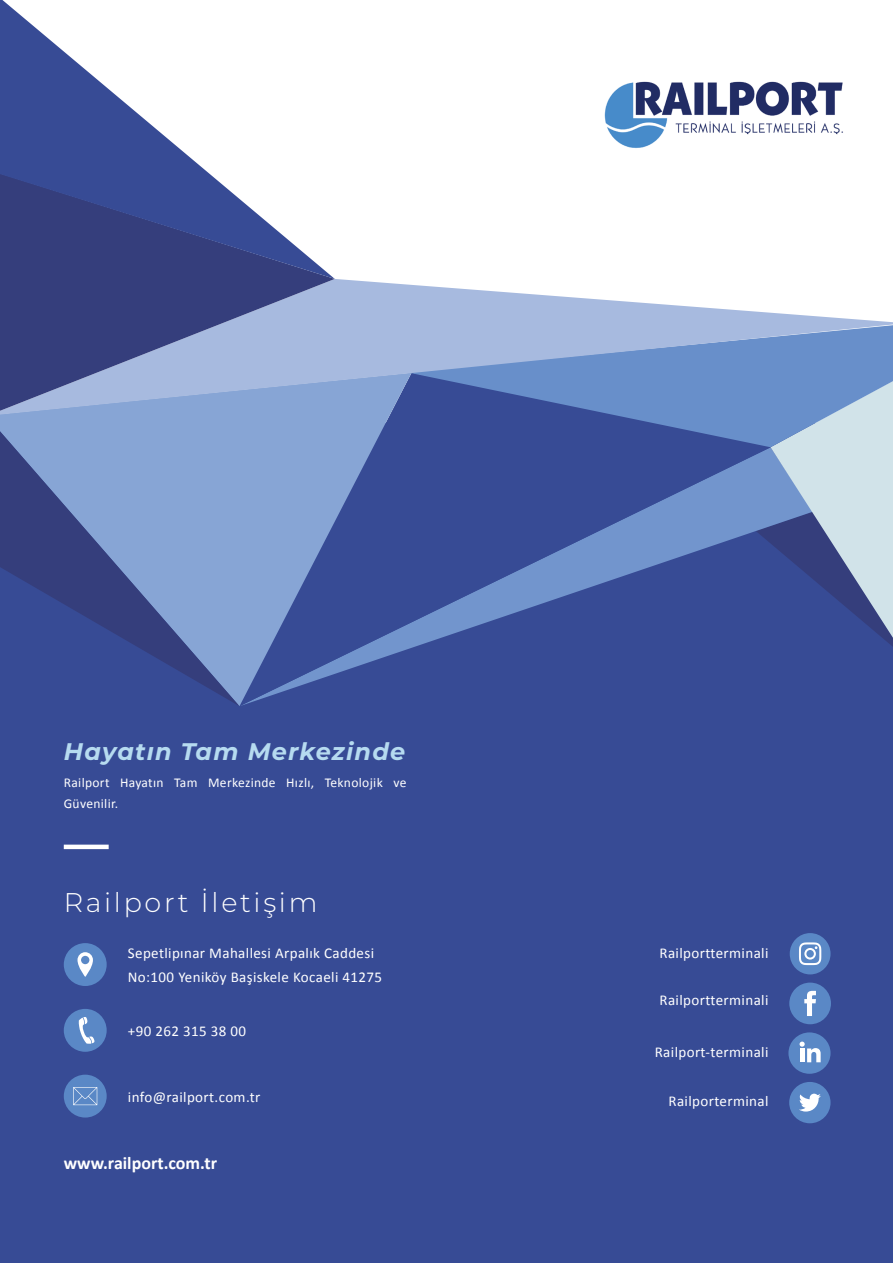
<style>
.page{position:relative;width:893px;height:1263px;background:#fff}
.page>*{position:absolute;margin:0;border:0;box-sizing:border-box;transform-origin:0 0}
.t1{font:300 27px "Montserrat";letter-spacing:.1em;color:#fff}
.t2{font:italic 700 24px "Montserrat";letter-spacing:.05em;color:#b6dbf0}
.t3{font:700 18px "Calibri";color:#fff}
.t4{font:15px "Calibri";letter-spacing:.025em;color:#fff}
.t5{font:13.5px/21px "Calibri";letter-spacing:.025em;color:#fff}
</style>
<div class="page">
<img style="left:604px;top:81px;width:239px;height:67px">
<div style="left:0;top:423px;width:893px;height:840px;background:#374b95"></div>
<svg style="left:412px;top:455px;width:344px;height:193px"></svg>
<svg style="left:0;top:415px;width:412px;height:291px"></svg>
<svg style="left:0;top:431px;width:239px;height:275px"></svg>
<svg style="left:756px;top:447px;width:137px;height:200px"></svg>
<svg style="left:406px;top:415px;width:487px;height:32px"></svg>
<svg style="left:0;top:279px;width:893px;height:136px"></svg>
<svg style="left:0;top:279px;width:335px;height:132px;background:#6a7aac"></svg>
<svg style="left:0;top:0;width:335px;height:279px"></svg>
<hr style="left:64px;top:845px;width:45px;height:4px;background:#fff">
<div style="left:64px;top:1009px;width:43px;height:43px;background:#5a88c6;border-radius:50%"></div>
<div style="left:64px;top:1075px;width:43px;height:42px;background:#5a88c6;border-radius:50%"></div>
<div style="left:64px;top:943px;width:43px;height:43px;background:#5a88c6;border-radius:50%"></div>
<svg style="left:77px;top:952px;width:16px;height:25px"></svg>
<svg style="left:79px;top:1017px;width:16px;height:27px"></svg>
<svg style="left:73px;top:1087px;width:24px;height:18px"></svg>
<div style="left:789px;top:1082px;width:41px;height:41px;background:#5a88c6;border-radius:21px"></div>
<svg style="left:799px;top:1093px;width:22px;height:18px"></svg>
<div style="left:788px;top:1032px;width:42px;height:42px;background:#5a88c6;border-radius:21px"></div>
<svg style="left:797px;top:1036px;width:24px;height:26px"></svg>
<div style="left:789px;top:982px;width:42px;height:42px;background:#5a88c6;border-radius:21px"></div>
<svg style="left:804px;top:990px;width:12px;height:26px"></svg>
<div style="left:790px;top:933px;width:40px;height:41px;background:#5a88c6;border-radius:21px"></div>
<svg style="left:796px;top:937px;width:25px;height:28px"></svg>
<p class="t2" style="left:64px;top:735px;width:343px">Hayatın Tam Merkezinde</p>
<p class="t5" style="left:64px;top:772px;width:344px">Railport Hayatın Tam Merkezinde Hızlı, Teknolojik ve<br>Güvenilir.</p>
<p class="t1" style="left:64px;top:884px;width:255px">Railport İletişim</p>
<p class="t4" style="left:128px;top:942px;width:248px">Sepetlipınar Mahallesi Arpalık Caddesi</p>
<p class="t4" style="left:128px;top:966px;width:256px">No:100 Yeniköy Başiskele Kocaeli 41275</p>
<p class="t4" style="left:128px;top:1020px;width:120px">+90 262 315 38 00</p>
<p class="t4" style="left:128px;top:1086px;width:134px">info@railport.com.tr</p>
<p class="t3" style="left:64px;top:1151px;width:155px">www.railport.com.tr</p>
<p class="t4" style="left:657px;top:936px;width:110px">Railportterminali</p>
<p class="t4" style="left:657px;top:983px;width:110px">Railportterminali</p>
<p class="t4" style="left:659px;top:942px;width:110px">Railportterminali</p>
<p class="t4" style="left:659px;top:989px;width:110px">Railportterminali</p>
<p class="t4" style="left:652px;top:1036px;width:115px">Railport-terminali</p>
<p class="t4" style="left:655px;top:1041px;width:115px">Railport-terminali</p>
<p class="t4" style="left:666px;top:1085px;width:101px">Railporterminal</p>
<p class="t4" style="left:668px;top:1091px;width:101px">Railporterminal</p>
</div>
